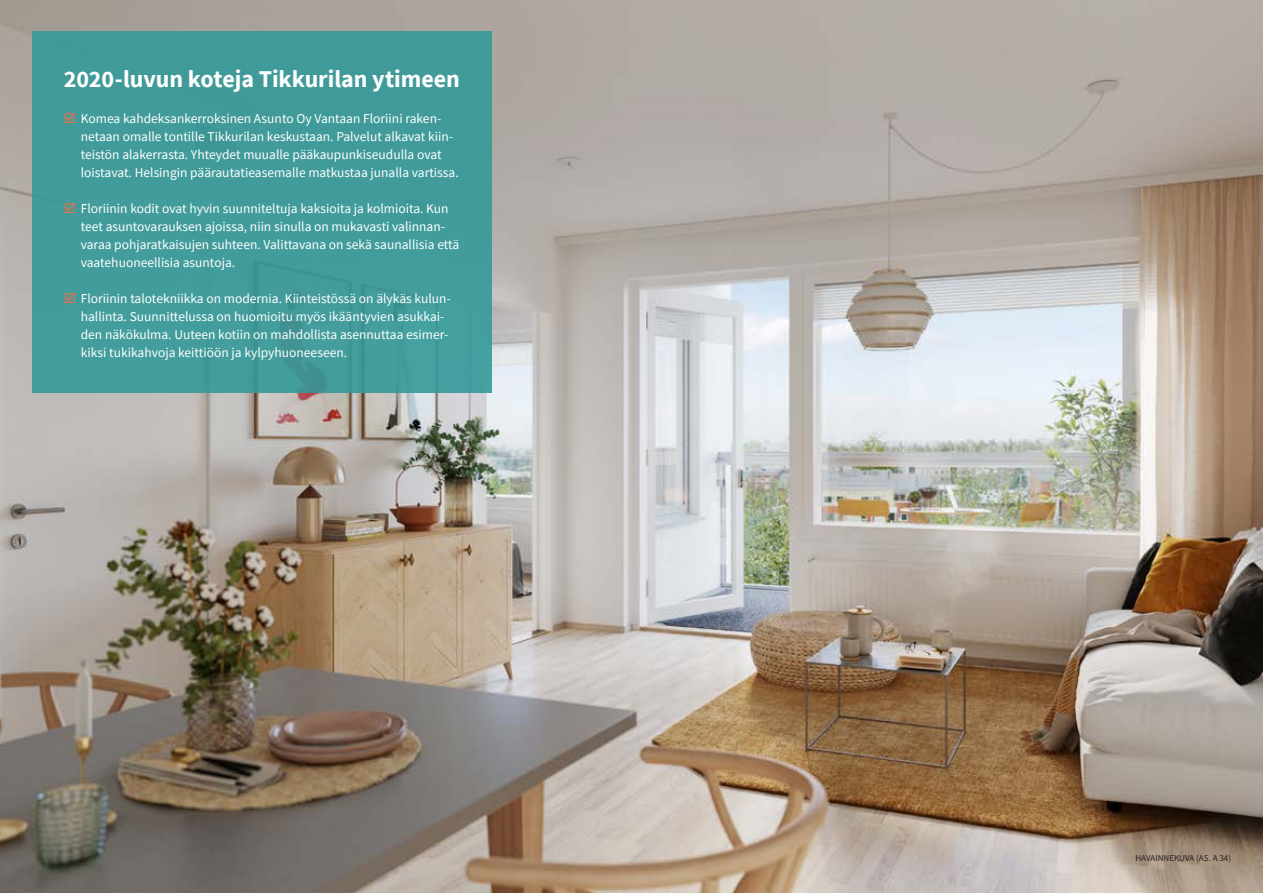
<style>
.page{position:relative;width:1263px;height:893px;background:#fff}
.page>*{position:absolute;margin:0;border:0;box-sizing:border-box;transform-origin:0 0}
.t1{font:700 24px "Source Sans Pro";letter-spacing:-.005em;color:#fff}
.t2{font:13.5px/18px "Source Sans Pro";color:#fff}
.t3{font:9px "Source Sans Pro";color:#231f20}
.s1{color:#f36f42}
</style>
<div class="page">
<img style="left:0;top:0;width:1263px;height:893px">
<div style="left:32px;top:32px;width:460px;height:361px;background:#419b9b"></div>
<h1 class="t1" style="left:64px;top:63px;width:398px">2020-luvun koteja Tikkurilan ytimeen</h1>
<p class="t2" style="left:81px;top:109px;width:379px;text-indent:-17px"><span class="s1">☑</span> Komea kahdeksankerroksinen Asunto Oy Vantaan Floriini raken&shy;netaan omalle tontille Tikkurilan keskustaan. Palvelut alkavat kiin&shy;teistön alakerrasta. Yhteydet muualle pääkaupunkiseudulla ovat loistavat. Helsingin päärautatieasemalle matkustaa junalla vartissa.</p>
<p class="t2" style="left:81px;top:199px;width:380px;text-indent:-17px"><span class="s1">☑</span> Floriinin kodit ovat hyvin suunniteltuja kaksioita ja kolmioita. Kun teet asuntovarauksen ajoissa, niin sinulla on mukavasti valinnan&shy;varaa pohjaratkaisujen suhteen. Valittavana on sekä saunallisia että vaatehuoneellisia asuntoja.</p>
<p class="t2" style="left:81px;top:289px;width:372px;text-indent:-17px"><span class="s1">☑</span> Floriinin talotekniikka on modernia. Kiinteistössä on älykäs kulun&shy;hallinta. Suunnittelussa on huomioitu myös ikääntyvien asukkai&shy;den näkökulma. Uuteen kotiin on mahdollista asennuttaa esimer&shy;kiksi tukikahvoja keittiöön ja kylpyhuoneeseen.</p>
<p class="t3" style="left:1135px;top:852px;width:97px">HAVAINNEKUVA (AS. A 34)</p>
</div>
